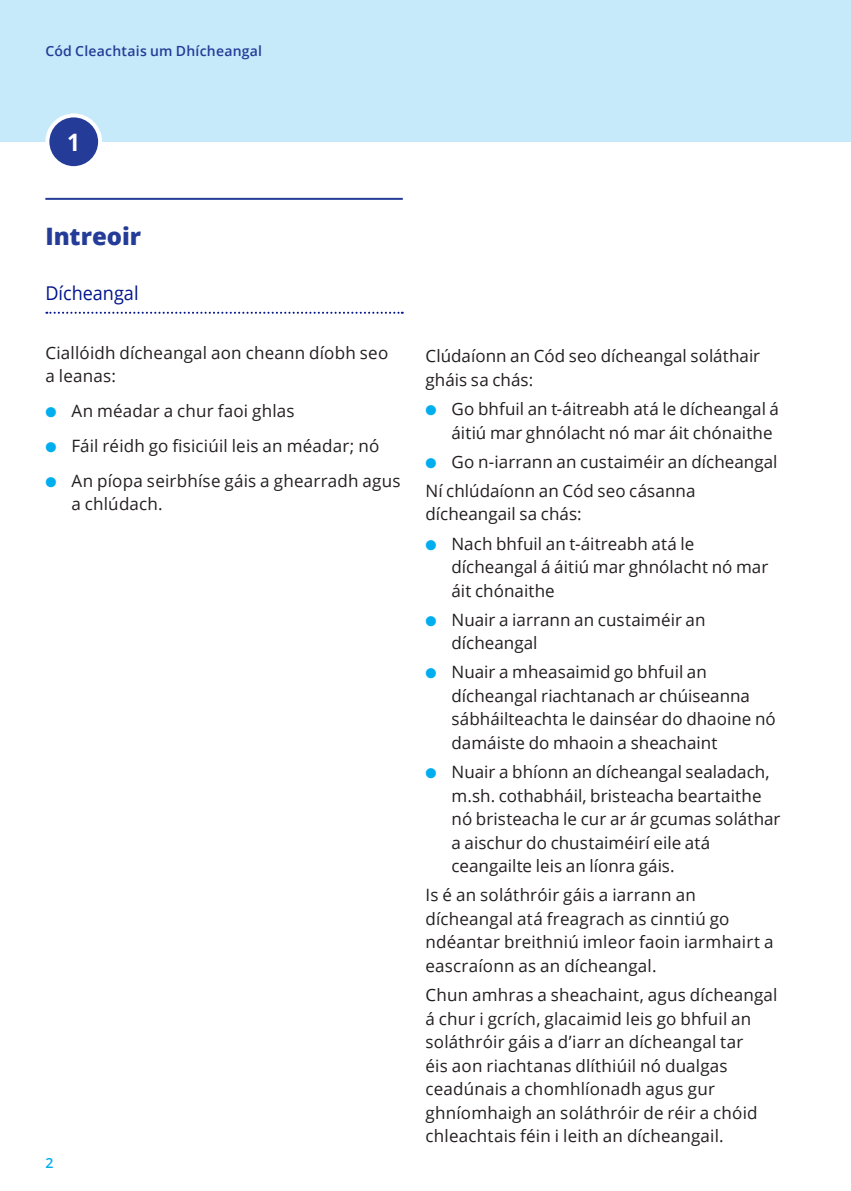
<style>
.page{position:relative;width:851px;height:1191px;background:#fff}
.page>*{position:absolute;margin:0;border:0;box-sizing:border-box;transform-origin:0 0}
.Section_Heading{font:800 24px "Open Sans";color:#243c97}
.t1{font:700 24px "Open Sans";color:#fff;scale:.95 1}
.List_Style{font:19px "Open Sans";color:#00148b;scale:.95 1}
.Main_Body_Text{font:17px/23.6px "Open Sans";letter-spacing:.01em;color:#231f20}
.Main_Body_Text-2{font:600 14px "Open Sans";letter-spacing:.015em;color:#243c97}
.Main_Body_Text-3{font:600 14px "Open Sans";color:#00aeef}
.s1{color:#00aeef}
</style>
<div class="page">
<div style="left:0;top:0;width:850px;height:142px;background:#c6eafa"></div>
<hr style="left:45px;top:198px;width:358px;height:2px;background:#243c97">
<svg style="left:46px;top:312px;width:357px;height:2px"></svg>
<hr style="left:850px;top:0;width:1px;height:142px;background:#c6eafa">
<div style="left:47px;top:115px;width:53px;height:53px;background:#243c97;border-radius:50%"></div>
<div style="left:45px;top:113px;width:57px;height:57px;border:4px solid #fff;border-radius:50%"></div>
<p class="Main_Body_Text-2" style="left:45px;top:41px;width:218px">Cód Cleachtais um Dhícheangal</p>
<p class="t1" style="left:67px;top:125px;width:15px">1</p>
<p class="Section_Heading" style="left:45px;top:218px;width:97px">Intreoir</p>
<p class="List_Style" style="left:45px;top:280px;width:100px">Dícheangal</p>
<p class="Main_Body_Text" style="left:45px;top:340px;width:344px">Ciallóidh dícheangal aon cheann díobh seo a leanas:</p>
<p class="Main_Body_Text" style="left:45px;top:399px;width:251px"><span class="s1">●</span> An méadar a chur faoi ghlas</p>
<p class="Main_Body_Text" style="left:45px;top:433px;width:335px"><span class="s1">●</span> Fáil réidh go fisiciúil leis an méadar; nó</p>
<p class="Main_Body_Text" style="left:71px;top:468px;width:331px;text-indent:-26px"><span class="s1">●</span> An píopa seirbhíse gáis a ghearradh agus a chlúdach.</p>
<p class="Main_Body_Text-3" style="left:45px;top:1153px;width:9px">2</p>
<p class="Main_Body_Text" style="left:425px;top:344px;width:336px">Clúdaíonn an Cód seo dícheangal soláthair gháis sa chás:</p>
<p class="Main_Body_Text" style="left:451px;top:396px;width:329px;text-indent:-26px"><span class="s1">●</span> Go bhfuil an t-áitreabh atá le dícheangal á áitiú mar ghnólacht nó mar áit chónaithe</p>
<p class="Main_Body_Text" style="left:425px;top:449px;width:353px"><span class="s1">●</span> Go n-iarrann an custaiméir an dícheangal</p>
<p class="Main_Body_Text" style="left:425px;top:478px;width:271px">Ní chlúdaíonn an Cód seo cásanna dícheangail sa chás:</p>
<p class="Main_Body_Text" style="left:451px;top:531px;width:318px;text-indent:-26px"><span class="s1">●</span> Nach bhfuil an t-áitreabh atá le dícheangal á áitiú mar ghnólacht nó mar áit chónaithe</p>
<p class="Main_Body_Text" style="left:451px;top:607px;width:255px;text-indent:-26px"><span class="s1">●</span> Nuair a iarrann an custaiméir an dícheangal</p>
<p class="Main_Body_Text" style="left:451px;top:660px;width:326px;text-indent:-26px"><span class="s1">●</span> Nuair a mheasaimid go bhfuil an dícheangal riachtanach ar chúiseanna sábháilteachta le dainséar do dhaoine nó damáiste do mhaoin a sheachaint</p>
<p class="Main_Body_Text" style="left:451px;top:759px;width:330px;text-indent:-26px"><span class="s1">●</span> Nuair a bhíonn an dícheangal sealadach, m.sh. cothabháil, bristeacha beartaithe nó bristeacha le cur ar ár gcumas soláthar a aischur do chustaiméirí eile atá ceangailte leis an líonra gáis.</p>
<p class="Main_Body_Text" style="left:425px;top:883px;width:350px">Is é an soláthróir gáis a iarrann an dícheangal atá freagrach as cinntiú go ndéantar breithniú imleor faoin iarmhairt a eascraíonn as an dícheangal.</p>
<p class="Main_Body_Text" style="left:425px;top:982px;width:353px">Chun amhras a sheachaint, agus dícheangal á chur i gcrích, glacaimid leis go bhfuil an soláthróir gáis a d’iarr an dícheangal tar<br>éis aon riachtanas dlíthiúil nó dualgas ceadúnais a chomhlíonadh agus gur ghníomhaigh an soláthróir de réir a chóid chleachtais féin i leith an dícheangail.</p>
</div>
